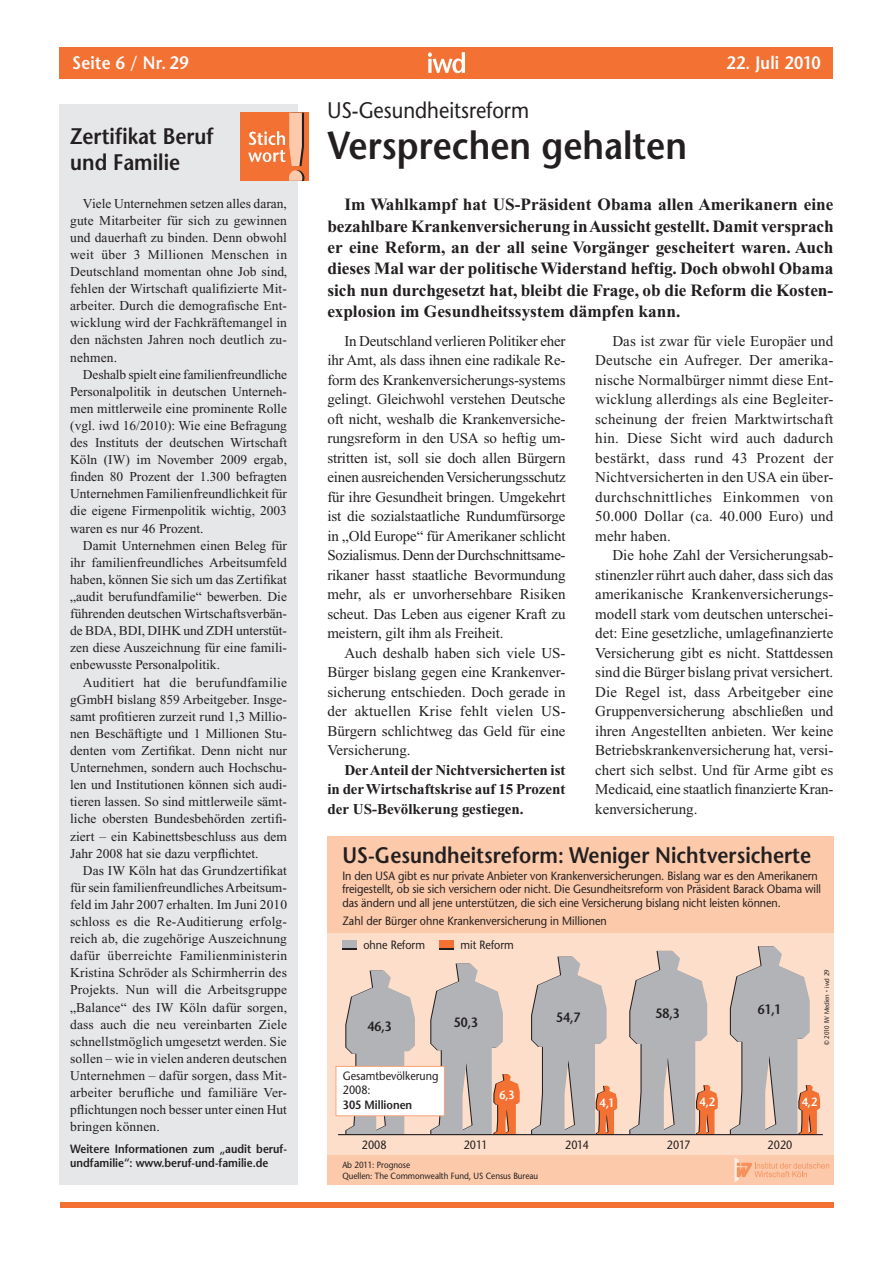
<style>
.page{position:relative;width:893px;height:1263px;background:#fff}
.page>*{position:absolute;margin:0;border:0;box-sizing:border-box;transform-origin:0 0}
.t1{font:600 39px "Stone Sans";color:#231f20;scale:.9 1}
.t2{font:600 22.5px/25.5px "Stone Sans";color:#231f20;scale:.9 1}
.t3{font:22.5px "Stone Sans";color:#231f20;scale:.9 1}
.t4{font:600 18px "Stone Sans";letter-spacing:.015em;color:#fff;scale:.9 1}
.t5{font:700 17.25px/21.3px "Times New Roman";color:#231f20;text-align:justify}
.t6{font:15px/19.5px "Times New Roman";color:#231f20;text-align:justify}
.t7{font:700 15px/19.5px "Times New Roman";color:#231f20;text-align:justify}
.t8{font:13.5px/17.1px "Times New Roman";color:#231f20;text-align:justify}
.t9{font:600 13.5px "Stone Sans";color:#231f20;scale:.9 1}
.t10{font:12px/13.5px "Stone Sans";letter-spacing:-.005em;color:#231f20;scale:.9 1}
.t11{font:600 12px/14.2px "Stone Sans";color:#231f20;scale:.9 1}
.t12{font:600 12px "Stone Sans";color:#fff;scale:.9 1}
.t13{font:9px/10.8px "Stone Sans";color:#231f20;scale:.9 1}
.t14{font:6.75px "Stone Sans";color:#231f20;scale:.9 1}
</style>
<div class="page">
<div style="left:60px;top:48px;width:773px;height:31px;background:#f37133"></div>
<div style="left:60px;top:1202px;width:773px;height:6px;background:#f37133"></div>
<svg style="left:428px;top:52px;width:37px;height:21px"></svg>
<div style="left:60px;top:104px;width:238px;height:1081px;background:#e6e7e9"></div>
<div style="left:240px;top:113px;width:68px;height:68px;background:#f37133"></div>
<svg style="left:248px;top:113px;width:56px;height:68px"></svg>
<div style="left:327px;top:836px;width:506px;height:349px;background:#fddeca"></div>
<div style="left:327px;top:1155px;width:506px;height:30px;background:#fcc9aa"></div>
<div style="left:327px;top:836px;width:506px;height:97px;background:#fcc9aa"></div>
<svg style="left:734px;top:1157px;width:95px;height:25px"></svg>
<div style="left:342px;top:940px;width:15px;height:9px;background:#b2b3b7"></div>
<svg style="left:342px;top:949px;width:15px;height:1px"></svg>
<div style="left:439px;top:940px;width:15px;height:9px;background:#f37133"></div>
<svg style="left:439px;top:949px;width:15px;height:1px"></svg>
<svg style="left:345px;top:970px;width:70px;height:164px"></svg>
<svg style="left:430px;top:963px;width:90px;height:171px"></svg>
<svg style="left:531px;top:957px;width:86px;height:177px"></svg>
<svg style="left:629px;top:951px;width:89px;height:183px"></svg>
<svg style="left:730px;top:946px;width:90px;height:188px"></svg>
<hr style="left:338px;top:1134px;width:485px;height:1px;background:#231f20">
<div style="left:336px;top:1066px;width:109px;height:50px;background:#fff;border:1px solid #f8a579"></div>
<h3 class="t4" style="left:72px;top:52px;width:131px">Seite 6 / Nr. 29</h3>
<h3 class="t4" style="left:726px;top:52px;width:106px">22. Juli 2010</h3>
<h2 class="t2" style="left:70px;top:124px;width:161px">Zertifikat Beruf und Familie</h2>
<p class="t8" style="left:70px;top:195px;width:218px;text-indent:13px">Viele Unternehmen setzen alles daran, gute Mitarbeiter für sich zu gewinnen und dauerhaft zu binden. Denn obwohl weit über 3 Millionen Menschen in Deutschland momentan ohne Job sind, fehlen der Wirtschaft qualifizierte Mit&shy;arbeiter. Durch die demografische Ent&shy;wicklung wird der Fachkräftemangel in den nächsten Jahren noch deutlich zu&shy;nehmen.</p>
<p class="t8" style="left:70px;top:366px;width:218px;text-indent:13px">Deshalb spielt eine familienfreundliche Personalpolitik in deutschen Unterneh&shy;men mittlerweile eine prominente Rolle (vgl. iwd 16/2010): Wie eine Befragung des Instituts der deutschen Wirtschaft Köln (IW) im November 2009 ergab, finden 80 Prozent der 1.300 befragten Unternehmen Familienfreundlichkeit für die eigene Firmenpolitik wichtig, 2003 waren es nur 46 Prozent.</p>
<p class="t8" style="left:70px;top:537px;width:218px;text-indent:13px">Damit Unternehmen einen Beleg für ihr familienfreundliches Arbeitsumfeld haben, können Sie sich um das Zertifikat „audit berufundfamilie“ bewerben. Die führenden deutschen Wirtschaftsverbän&shy;de BDA, BDI, DIHK und ZDH unterstüt&shy;zen diese Auszeichnung für eine famili&shy;enbewusste Personalpolitik.</p>
<p class="t8" style="left:70px;top:673px;width:218px;text-indent:13px">Auditiert hat die berufundfamilie gGmbH bislang 859 Arbeitgeber. Insge&shy;samt profitieren zurzeit rund 1,3 Millio&shy;nen Beschäftigte und 1 Millionen Stu&shy;denten vom Zertifikat. Denn nicht nur Unternehmen, sondern auch Hochschu&shy;len und Institutionen können sich audi&shy;tieren lassen. So sind mittlerweile sämt&shy;liche obersten Bundesbehörden zertifi&shy;ziert – ein Kabinettsbeschluss aus dem Jahr 2008 hat sie dazu verpflichtet.</p>
<p class="t8" style="left:70px;top:862px;width:218px;text-indent:13px">Das IW Köln hat das Grundzertifikat für sein familienfreundliches Arbeitsum&shy;feld im Jahr 2007 erhalten. Im Juni 2010 schloss es die Re-Auditierung erfolg&shy;reich ab, die zugehörige Auszeichnung dafür überreichte Familienministerin Kristina Schröder als Schirmherrin des Projekts. Nun will die Arbeitsgruppe „Balance“ des IW Köln dafür sorgen, dass auch die neu vereinbarten Ziele schnellstmöglich umgesetzt werden. Sie sollen – wie in vielen anderen deutschen Unternehmen – dafür sorgen, dass Mit&shy;arbeiter berufliche und familiäre Ver&shy;pflichtungen noch besser unter einen Hut bringen können.</p>
<p class="t11" style="left:70px;top:1141px;width:241px">Weitere Informationen zum „audit beruf&shy;undfamilie“: www.beruf-und-familie.de</p>
<h2 class="t3" style="left:327px;top:96px;width:226px">US-Gesundheitsreform</h2>
<h1 class="t1" style="left:327px;top:121px;width:401px">Versprechen gehalten</h1>
<p class="t5" style="left:327px;top:194px;width:508px;text-indent:17px">Im Wahlkampf hat US-Präsident Obama allen Amerikanern eine bezahlbare Krankenversicherung in Aussicht gestellt. Damit versprach er eine Reform, an der all seine Vorgänger gescheitert waren. Auch dieses Mal war der politische Widerstand heftig. Doch obwohl Obama sich nun durchgesetzt hat, bleibt die Frage, ob die Reform die Kosten&shy;explosion im Gesundheitssystem dämpfen kann.</p>
<p class="t6" style="left:327px;top:331px;width:240px;text-indent:17px">In Deutschland verlieren Politiker eher ihr Amt, als dass ihnen eine radikale Re&shy;form des Krankenversicherungs-systems gelingt. Gleichwohl verstehen Deutsche oft nicht, weshalb die Krankenversiche&shy;rungsreform in den USA so heftig um&shy;stritten ist, soll sie doch allen Bürgern einen ausreichenden Versicherungsschutz für ihre Gesundheit bringen. Umgekehrt ist die sozialstaatliche Rundumfürsorge in „Old Europe“ für Amerikaner schlicht Sozialismus. Denn der Durchschnittsame&shy;rikaner hasst staatliche Bevormundung mehr, als er unvorhersehbare Risiken scheut. Das Leben aus eigener Kraft zu meistern, gilt ihm als Freiheit.</p>
<p class="t6" style="left:327px;top:643px;width:240px;text-indent:17px">Auch deshalb haben sich viele US-Bürger bislang gegen eine Krankenver&shy;sicherung entschieden. Doch gerade in der aktuellen Krise fehlt vielen US-Bürgern schlichtweg das Geld für eine Versicherung.</p>
<p class="t7" style="left:327px;top:760px;width:240px;text-indent:17px">Der Anteil der Nichtversicherten ist in der Wirtschaftskrise auf 15 Prozent der US-Bevölkerung gestiegen.</p>
<p class="t6" style="left:595px;top:331px;width:240px;text-indent:17px">Das ist zwar für viele Europäer und Deutsche ein Aufreger. Der amerika&shy;nische Normalbürger nimmt diese Ent&shy;wicklung allerdings als eine Begleiter&shy;scheinung der freien Marktwirtschaft hin. Diese Sicht wird auch dadurch bestärkt, dass rund 43 Prozent der Nichtversicherten in den USA ein über&shy;durchschnittliches Einkommen von 50.000 Dollar (ca. 40.000 Euro) und mehr haben.</p>
<p class="t6" style="left:595px;top:545px;width:240px;text-indent:17px">Die hohe Zahl der Versicherungsab&shy;stinenzler rührt auch daher, dass sich das amerikanische Krankenversicherungs&shy;modell stark vom deutschen unterschei&shy;det: Eine gesetzliche, umlagefinanzierte Versicherung gibt es nicht. Stattdessen sind die Bürger bislang privat versichert.<br>Die Regel ist, dass Arbeitgeber eine Gruppenversicherung abschließen und ihren Angestellten anbieten. Wer keine Betriebskrankenversicherung hat, versi&shy;chert sich selbst. Und für Arme gibt es Medicaid, eine staatlich finanzierte Kran&shy;kenversicherung.</p>
<h2 class="t2" style="left:342px;top:842px;width:522px">US-Gesundheitsreform: Weniger Nichtversicherte</h2>
<p class="t10" style="left:342px;top:869px;width:533px">In den USA gibt es nur private Anbieter von Krankenversicherungen. Bislang war es den Amerikanern freigestellt, ob sie sich versichern oder nicht. Die Gesundheitsreform von Präsident Barack Obama will das ändern und all jene unterstützen, die sich eine Versicherung bislang nicht leisten können.</p>
<p class="t10" style="left:363px;top:908px;width:272px;line-height:24.5px;text-indent:-21px">Zahl der Bürger ohne Krankenversicherung in Millionen ohne Reform</p>
<p class="t10" style="left:461px;top:938px;width:61px">mit Reform</p>
<p class="t14" style="left:822px;top:1045px;width:86px;rotate:-90deg">© 2010 IW Medien <sup>•</sup> iwd 29</p>
<p class="t9" style="left:367px;top:1018px;width:29px">46,3</p>
<p class="t9" style="left:454px;top:1014px;width:29px">50,3</p>
<p class="t9" style="left:556px;top:1008px;width:29px">54,7</p>
<p class="t9" style="left:655px;top:1005px;width:29px">58,3</p>
<p class="t9" style="left:758px;top:1001px;width:27px">61,1</p>
<p class="t10" style="left:343px;top:1069px;width:108px">Gesamtbevölkerung<br>2008:</p>
<p class="t11" style="left:343px;top:1097px;width:79px">305 Millionen</p>
<p class="t12" style="left:499px;top:1087px;width:19px">6,3</p>
<p class="t12" style="left:600px;top:1095px;width:18px">4,1</p>
<p class="t12" style="left:699px;top:1095px;width:19px">4,2</p>
<p class="t12" style="left:802px;top:1095px;width:19px">4,2</p>
<p class="t10" style="left:362px;top:1138px;width:29px">2008</p>
<p class="t10" style="left:464px;top:1138px;width:28px">2011</p>
<p class="t10" style="left:565px;top:1138px;width:28px">2014</p>
<p class="t10" style="left:667px;top:1138px;width:28px">2017</p>
<p class="t10" style="left:768px;top:1138px;width:29px">2020</p>
<p class="t13" style="left:342px;top:1159px;width:219px">Ab 2011: Prognose<br>Quellen: The Commonwealth Fund, US Census Bureau</p>
</div>
